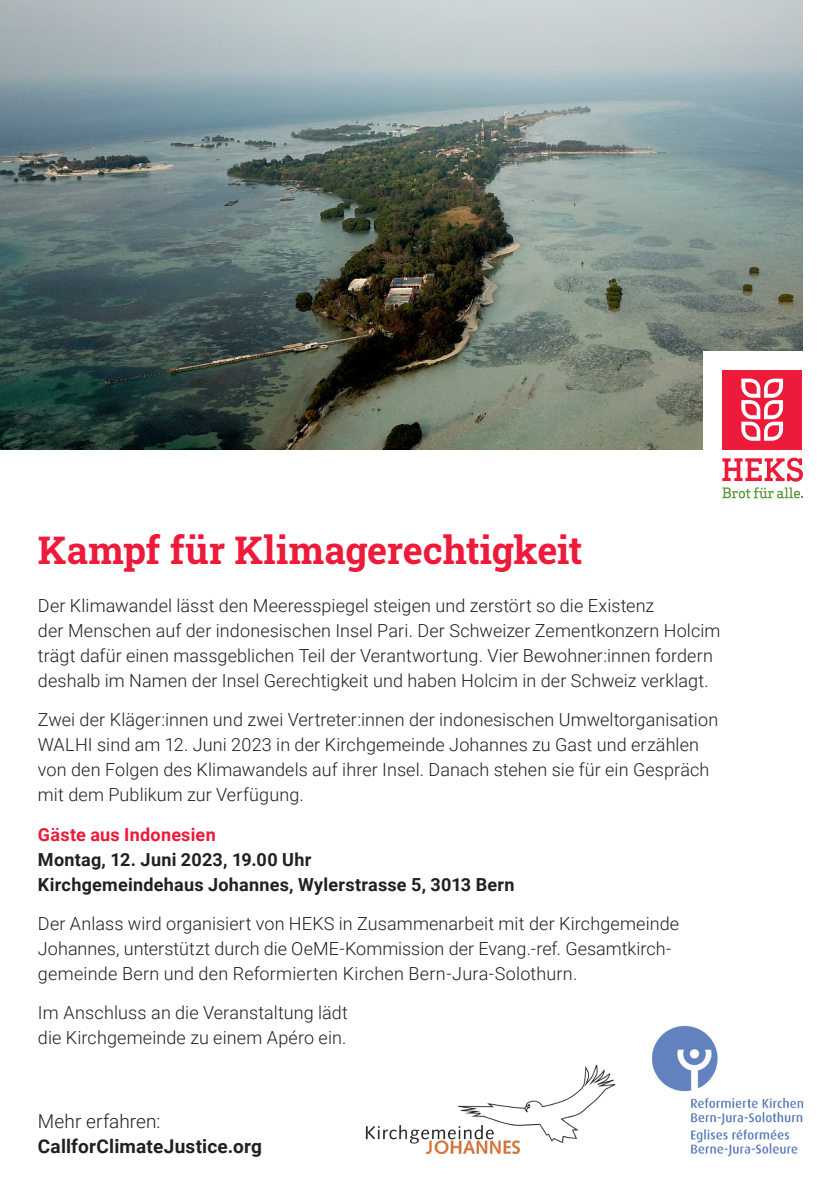
<style>
.page{position:relative;width:840px;height:1191px;background:#fff}
.page>*{position:absolute;margin:0;border:0;box-sizing:border-box;transform-origin:0 0}
.t1{font:700 38px "Roboto Slab";letter-spacing:-.005em;color:#ed1a3a}
.t2{font:700 19px "Roboto";letter-spacing:.01em;color:#231f20}
.t3{font:300 19px "Roboto";letter-spacing:.005em;color:#231f20}
.t4{font:300 18px/25px "Roboto";letter-spacing:.005em;color:#231f20}
.t5{font:700 18px/25px "Roboto";letter-spacing:.015em;color:#231f20}
.t6{font:700 18px "Roboto";letter-spacing:.015em;color:#ed1a3a}
</style>
<div class="page">
<img style="left:0;top:0;width:801px;height:449px">
<div style="left:703px;top:351px;width:136px;height:221px;background:#fff"></div>
<svg style="left:722px;top:458px;width:80px;height:40px"></svg>
<div style="left:722px;top:370px;width:79px;height:79px;background:#ed1a3a"></div>
<svg style="left:741px;top:378px;width:41px;height:63px"></svg>
<img style="left:365px;top:1064px;width:249px;height:90px">
<img style="left:652px;top:1025px;width:152px;height:132px">
<h1 class="t1" style="left:38px;top:524px;width:545px">Kampf für Klimagerechtigkeit</h1>
<p class="t4" style="left:38px;top:592px;width:683px">Der Klimawandel lässt den Meeresspiegel steigen und zerstört so die Existenz<br>der Menschen auf der indonesischen Insel Pari. Der Schweizer Zementkonzern Holcim trägt dafür einen massgeblichen Teil der Verantwortung. Vier Bewohner:innen fordern deshalb im Namen der Insel Gerechtigkeit und haben Holcim in der Schweiz verklagt.</p>
<p class="t4" style="left:38px;top:707px;width:681px">Zwei der Kläger:innen und zwei Vertreter:innen der indonesischen Umweltorganisation WALHI sind am 12. Juni 2023 in der Kirchgemeinde Johannes zu Gast und erzählen von den Folgen des Klimawandels auf ihrer Insel. Danach stehen sie für ein Gespräch mit dem Publikum zur Verfügung.</p>
<p class="t6" style="left:38px;top:821px;width:179px">Gäste aus Indonesien</p>
<p class="t5" style="left:38px;top:846px;width:477px">Montag, 12. Juni 2023, 19.00 Uhr<br>Kirchgemeindehaus Johannes, Wylerstrasse 5, 3013 Bern</p>
<p class="t4" style="left:38px;top:910px;width:642px">Der Anlass wird organisiert von HEKS in Zusammenarbeit mit der Kirchgemeinde<br>Johannes, unterstützt durch die OeME-Kommission der Evang.-ref. Gesamtkirch&shy;gemeinde Bern und den Reformierten Kirchen Bern-Jura-Solothurn.</p>
<p class="t4" style="left:38px;top:999px;width:311px">Im Anschluss an die Veranstaltung lädt die Kirchgemeinde zu einem Apéro ein.</p>
<p class="t3" style="left:38px;top:1108px;width:124px">Mehr erfahren:</p>
<p class="t2" style="left:38px;top:1133px;width:225px">CallforClimateJustice.org</p>
</div>
